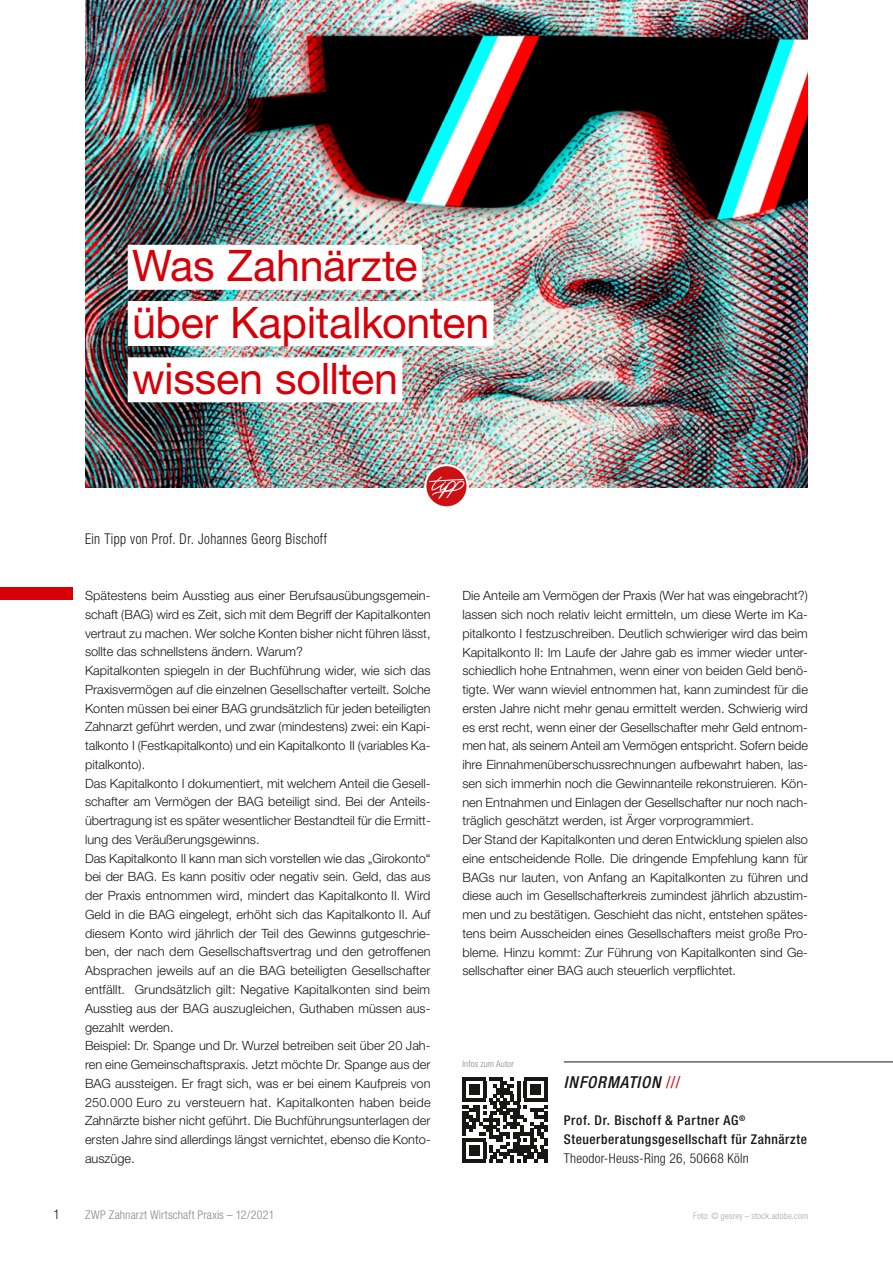
<style>
.page{position:relative;width:893px;height:1263px;background:#fff}
.page>*{position:absolute;margin:0;border:0;box-sizing:border-box;transform-origin:0 0}
.t1{font:43.5px/56.2px "Helvetica Neue LT Std";letter-spacing:-.005em;color:#d70008}
.t2{font:italic 500 condensed 16.5px "Helvetica Neue LT Std";letter-spacing:.055em;color:#181716}
.t3{font:300 condensed 14.85px "Helvetica Neue LT Std";letter-spacing:.03em;color:#181716;scale:.91 1}
.t4{font:500 condensed 13.5px/18.8px "Helvetica Neue LT Std";letter-spacing:.04em;color:#181716}
.t5{font:300 condensed 13.5px "Helvetica Neue LT Std";letter-spacing:.02em;color:#181716}
.t6{font:300 condensed 13.5px "Helvetica Neue";color:#181716}
.t7{font:300 12.75px/18.8px "Helvetica Neue LT Std";color:#181716}
.t8{font:300 condensed 12px "Helvetica Neue LT Std";letter-spacing:.01em;color:#868786}
.t9{font:300 condensed 9px "Helvetica Neue LT Std";letter-spacing:.015em;color:#a7a7a8}
.t10{font:300 condensed 9px "Helvetica Neue LT Std";letter-spacing:.02em;color:#868786}
.s1{font-weight:400;font-style:normal;color:#d70008}
</style>
<div class="page">
<div style="left:0;top:587px;width:72px;height:13px;background:#d70008"></div>
<hr style="left:564px;top:1062px;width:329px;height:1px;background:#181716">
<img style="left:85px;top:0;width:723px;height:488px">
<svg style="left:462px;top:1078px;width:85px;height:84px"></svg>
<div style="left:128px;top:245px;width:294px;height:45px;background:#fff"></div>
<div style="left:128px;top:301px;width:366px;height:45px;background:#fff"></div>
<div style="left:128px;top:357px;width:274px;height:45px;background:#fff"></div>
<svg style="left:424px;top:464px;width:45px;height:44px"></svg>
<div style="left:426px;top:466px;width:40px;height:40px;background:#cd1013;border-radius:50%"></div>
<svg style="left:428px;top:476px;width:37px;height:23px"></svg>
<h1 class="t1" style="left:132px;top:237px;width:359px">Was Zahnärzte über Kapitalkonten wissen sollten</h1>
<p class="t3" style="left:85px;top:530px;width:268px">Ein Tipp von Prof. Dr. Johannes Georg Bischoff</p>
<p class="t7" style="left:85px;top:586px;width:347px">Spätestens beim Ausstieg aus einer Berufsausübungsgemein&shy;schaft (BAG) wird es Zeit, sich mit dem Begriff der Kapitalkonten vertraut zu machen. Wer solche Konten bisher nicht führen lässt, sollte das schnellstens ändern. Warum?<br>Kapitalkonten spiegeln in der Buchführung wider, wie sich das Praxisvermögen auf die einzelnen Gesellschafter verteilt. Solche Konten müssen bei einer BAG grundsätzlich für jeden beteiligten Zahnarzt geführt werden, und zwar (mindestens) zwei: ein Kapi&shy;talkonto I (Festkapitalkonto) und ein Kapitalkonto II (variables Ka&shy;pitalkonto).<br>Das Kapitalkonto I dokumentiert, mit welchem Anteil die Gesell&shy;schafter am Vermögen der BAG beteiligt sind. Bei der Anteils&shy;übertragung ist es später wesentlicher Bestandteil für die Ermitt&shy;lung des Veräußerungsgewinns.<br>Das Kapitalkonto II kann man sich vorstellen wie das „Girokonto“ bei der BAG. Es kann positiv oder negativ sein. Geld, das aus der Praxis entnommen wird, mindert das Kapitalkonto II. Wird Geld in die BAG eingelegt, erhöht sich das Kapitalkonto II. Auf diesem Konto wird jährlich der Teil des Gewinns gutgeschrie&shy;ben, der nach dem Gesellschaftsvertrag und den getroffenen Absprachen jeweils auf an die BAG beteiligten Gesellschafter entfällt. Grundsätzlich gilt: Negative Kapitalkonten sind beim Ausstieg aus der BAG auszugleichen, Guthaben müssen aus&shy;gezahlt werden.<br>Beispiel: Dr. Spange und Dr. Wurzel betreiben seit über 20 Jah&shy;ren eine Gemeinschaftspraxis. Jetzt möchte Dr. Spange aus der BAG aussteigen. Er fragt sich, was er bei einem Kaufpreis von 250.000 Euro zu versteuern hat. Kapitalkonten haben beide Zahnärzte bisher nicht geführt. Die Buchführungsunterlagen der ersten Jahre sind allerdings längst vernichtet, ebenso die Konto&shy;auszüge.</p>
<p class="t7" style="left:462px;top:586px;width:347px">Die Anteile am Vermögen der Praxis (Wer hat was eingebracht?) lassen sich noch relativ leicht ermitteln, um diese Werte im Ka&shy;pitalkonto I festzuschreiben. Deutlich schwieriger wird das beim Kapitalkonto II: Im Laufe der Jahre gab es immer wieder unter&shy;schiedlich hohe Entnahmen, wenn einer von beiden Geld benö&shy;tigte. Wer wann wieviel entnommen hat, kann zumindest für die ersten Jahre nicht mehr genau ermittelt werden. Schwierig wird es erst recht, wenn einer der Gesellschafter mehr Geld entnom&shy;men hat, als seinem Anteil am Vermögen entspricht. Sofern beide ihre Einnahmenüberschussrechnungen aufbewahrt haben, las&shy;sen sich immerhin noch die Gewinnanteile rekonstruieren. Kön&shy;nen Entnahmen und Einlagen der Gesellschafter nur noch nach&shy;träglich geschätzt werden, ist Ärger vorprogrammiert.<br>Der Stand der Kapitalkonten und deren Entwicklung spielen also eine entscheidende Rolle. Die dringende Empfehlung kann für BAGs nur lauten, von Anfang an Kapitalkonten zu führen und diese auch im Gesellschafterkreis zumindest jährlich abzustim&shy;men und zu bestätigen. Geschieht das nicht, entstehen spätes&shy;tens beim Ausscheiden eines Gesellschafters meist große Pro&shy;bleme. Hinzu kommt: Zur Führung von Kapitalkonten sind Ge&shy;sellschafter einer BAG auch steuerlich verpflichtet.</p>
<p class="t10" style="left:462px;top:1058px;width:53px">Infos zum Autor</p>
<p class="t2" style="left:564px;top:1072px;width:118px">INFORMATION <span class="s1">///</span></p>
<p class="t4" style="left:564px;top:1111px;width:245px">Prof. Dr. Bischoff &amp; Partner AG<sup>®<br></sup>Steuerberatungsgesellschaft für Zahnärzte</p>
<p class="t5" style="left:564px;top:1150px;width:186px">Theodor-Heuss-Ring 26, 50668 Köln</p>
<p class="t6" style="left:54px;top:1206px;width:8px">1</p>
<p class="t8" style="left:85px;top:1208px;width:191px">ZWP Zahnarzt Wirtschaft Praxis – 12/2021</p>
<p class="t9" style="left:693px;top:1210px;width:117px">Foto: © gesrey – stock.adobe.com</p>
</div>
